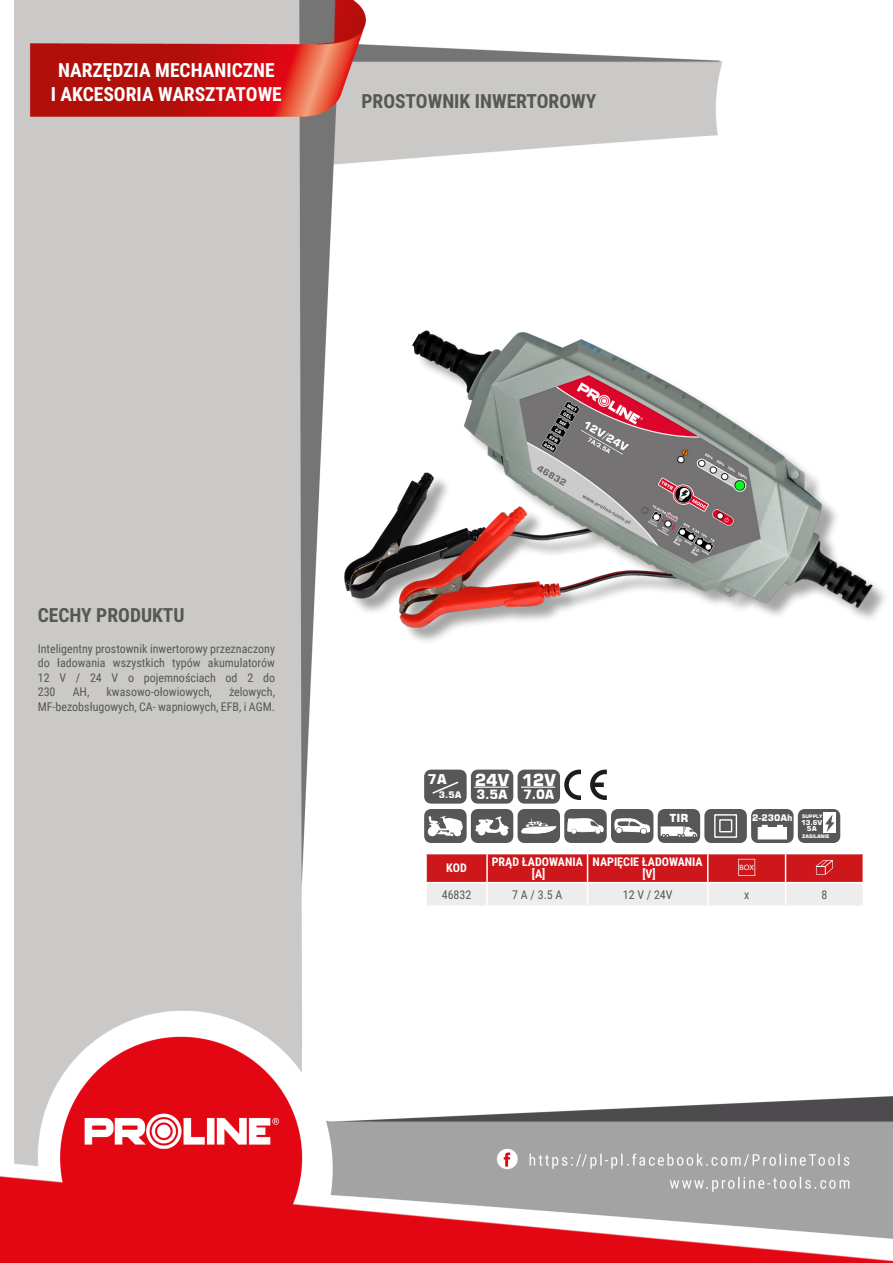
<style>
.page{position:relative;width:893px;height:1263px;background:#fff}
.page>*{position:absolute;margin:0;border:0;box-sizing:border-box;transform-origin:0 0}
.NagĹ_Ăłwek{font:700 19.5px/23.4px "Roboto Condensed";color:#fff;text-align:center}
.Lewo_bez_dzielenia{font:700 19.5px "Roboto Condensed";color:#575756}
.MateriaĹ__CECHY{font:700 19.5px "Roboto Condensed";color:#575756}
.t1{font:700 16.5px "Square 721 BT";letter-spacing:-.01em;color:#fff}
.t2{font:700 13.5px "Square 721 BT";color:#fff}
.t3{font:700 12.75px "Square 721 BT";color:#fff}
.Opisy{font:12px/14.4px "Roboto Condensed";color:#575756;text-align:justify}
.Ĺšrodek_bez_dzieleni{font:700 12px "Roboto Condensed";color:#fff}
.Center{font:12px "Roboto Condensed";color:#575756}
.Ĺšrodek__wymuszenie{font:700 12px "Roboto Condensed";color:#fff}
.Indeks{font:12px "Roboto Condensed";color:#575756}
.Tabelka_nagĹ_Ăłwek{font:700 12px "Roboto Condensed";color:#fff}
.t4{font:700 11.1px "Square 721 BT";color:#fff}
.t5{font:700 9px "Square 721 BT";color:#fff}
.t6{font:8.4px "Calibri";color:#fff;scale:1.06 1}
.t7{font:700 6.75px/6.3px "Square 721 BT";color:#fff;text-align:center}
.t8{font:700 4.8px "Square 721 BT";color:#fff}
</style>
<div class="page">
<img style="left:0;top:0;width:893px;height:1263px">
<div style="left:348px;top:333px;width:542px;height:312px;background:#fff"></div>
<img style="left:345px;top:330px;width:527px;height:297px">
<hr style="left:425px;top:854px;width:2px;height:28px;background:#fff">
<hr style="left:425px;top:883px;width:2px;height:22px;background:#fff">
<hr style="left:862px;top:854px;width:2px;height:28px;background:#fff">
<hr style="left:862px;top:883px;width:2px;height:22px;background:#fff">
<hr style="left:785px;top:853px;width:79px;height:1px;background:#fff">
<hr style="left:425px;top:853px;width:62px;height:1px;background:#fff">
<hr style="left:425px;top:882px;width:62px;height:1px;background:#fff">
<hr style="left:785px;top:882px;width:79px;height:1px;background:#fff">
<hr style="left:425px;top:905px;width:62px;height:2px;background:#fff">
<hr style="left:487px;top:905px;width:101px;height:2px;background:#fff">
<hr style="left:588px;top:905px;width:120px;height:2px;background:#fff">
<hr style="left:708px;top:905px;width:77px;height:2px;background:#fff">
<hr style="left:785px;top:905px;width:79px;height:2px;background:#fff">
<svg style="left:426px;top:853px;width:437px;height:52px;background:#dd7f81"></svg>
<div style="left:424px;top:809px;width:43px;height:34px;background:#575756;border-radius:7px"></div>
<svg style="left:428px;top:816px;width:35px;height:20px"></svg>
<div style="left:471px;top:809px;width:42px;height:34px;background:#575756;border-radius:7px"></div>
<svg style="left:475px;top:816px;width:34px;height:20px"></svg>
<div style="left:518px;top:809px;width:42px;height:34px;background:#575756;border-radius:7px"></div>
<svg style="left:521px;top:818px;width:35px;height:16px"></svg>
<div style="left:564px;top:809px;width:43px;height:34px;background:#575756;border-radius:7px"></div>
<svg style="left:567px;top:818px;width:37px;height:16px"></svg>
<div style="left:611px;top:809px;width:42px;height:34px;background:#575756;border-radius:7px"></div>
<svg style="left:614px;top:818px;width:36px;height:16px"></svg>
<div style="left:658px;top:809px;width:42px;height:34px;background:#575756;border-radius:7px"></div>
<svg style="left:661px;top:826px;width:36px;height:11px"></svg>
<div style="left:704px;top:809px;width:43px;height:34px;background:#575756;border-radius:7px"></div>
<svg style="left:714px;top:814px;width:24px;height:24px"></svg>
<div style="left:751px;top:809px;width:43px;height:34px;background:#575756;border-radius:7px"></div>
<svg style="left:757px;top:824px;width:30px;height:16px"></svg>
<div style="left:798px;top:809px;width:42px;height:34px;background:#575756;border-radius:7px"></div>
<div style="left:824px;top:812px;width:12px;height:21px;background:#fff"></div>
<svg style="left:825px;top:814px;width:10px;height:18px"></svg>
<div style="left:424px;top:769px;width:43px;height:35px;background:#575756;border-radius:7px"></div>
<svg style="left:432px;top:781px;width:27px;height:13px"></svg>
<div style="left:471px;top:769px;width:42px;height:35px;background:#575756;border-radius:7px"></div>
<hr style="left:474px;top:786px;width:34px;height:2px;background:#fff">
<div style="left:518px;top:769px;width:42px;height:35px;background:#575756;border-radius:7px"></div>
<hr style="left:521px;top:786px;width:34px;height:2px;background:#fff">
<svg style="left:590px;top:770px;width:17px;height:30px"></svg>
<svg style="left:564px;top:769px;width:17px;height:31px"></svg>
<p class="NagĹ_Ăłwek" style="left:51px;top:58px;width:233px">NARZĘDZIA MECHANICZNE<br>I AKCESORIA WARSZTATOWE</p>
<p class="Lewo_bez_dzielenia" style="left:361px;top:88px;width:236px">PROSTOWNIK INWERTOROWY</p>
<p class="MateriaĹ__CECHY" style="left:38px;top:601px;width:148px">CECHY PRODUKTU</p>
<p class="Opisy" style="left:38px;top:641px;width:239px">Inteligentny prostownik inwertorowy przeznaczony do ładowania wszystkich typów akumulatorów 12 V / 24 V o pojemnościach od 2 do 230</p>
<p class="Opisy" style="left:38px;top:684px;width:239px;text-align:right">żelowych,<br>MF-bezobsługowych, CA- wapniowych, EFB, i AGM.</p>
<p class="Opisy" style="left:73px;top:684px;width:18px">AH,</p>
<p class="Opisy" style="left:107px;top:684px;width:107px">kwasowo-ołowiowych,</p>
<p class="t2" style="left:428px;top:771px;width:21px">7A</p>
<p class="t5" style="left:439px;top:789px;width:24px">3.5A</p>
<p class="t1" style="left:475px;top:769px;width:36px">24V</p>
<p class="t3" style="left:476px;top:787px;width:33px">3.5A</p>
<p class="t1" style="left:521px;top:769px;width:36px">12V</p>
<p class="t3" style="left:523px;top:787px;width:33px">7.0A</p>
<p class="Tabelka_nagĹ_Ăłwek" style="left:446px;top:860px;width:22px">KOD</p>
<p class="Ĺšrodek_bez_dzieleni" style="left:492px;top:854px;width:93px">PRĄD ŁADOWANIA</p>
<p class="Ĺšrodek__wymuszenie" style="left:532px;top:866px;width:15px">[A]</p>
<p class="t4" style="left:669px;top:812px;width:20px">TIR</p>
<p class="t5" style="left:752px;top:813px;width:42px">2-230Ah</p>
<p class="t8" style="left:802px;top:813px;width:22px">SUPPLY</p>
<p class="t8" style="left:802px;top:833px;width:29px">ZASILANIE</p>
<p class="t7" style="left:801px;top:819px;width:23px">13.6V<br>5A</p>
<p class="Ĺšrodek_bez_dzieleni" style="left:593px;top:854px;width:112px">NAPIĘCIE ŁADOWANIA</p>
<p class="Ĺšrodek__wymuszenie" style="left:642px;top:866px;width:15px">[V]</p>
<p class="t6" style="left:739px;top:861px;width:16px">BOX</p>
<p class="Indeks" style="left:442px;top:886px;width:31px">46832</p>
<p class="Center" style="left:512px;top:886px;width:52px">7 A / 3.5 A</p>
<p class="Center" style="left:623px;top:886px;width:51px">12 V / 24V</p>
<p class="Center" style="left:744px;top:886px;width:7px">x</p>
<p class="Center" style="left:821px;top:886px;width:7px">8</p>
</div>
